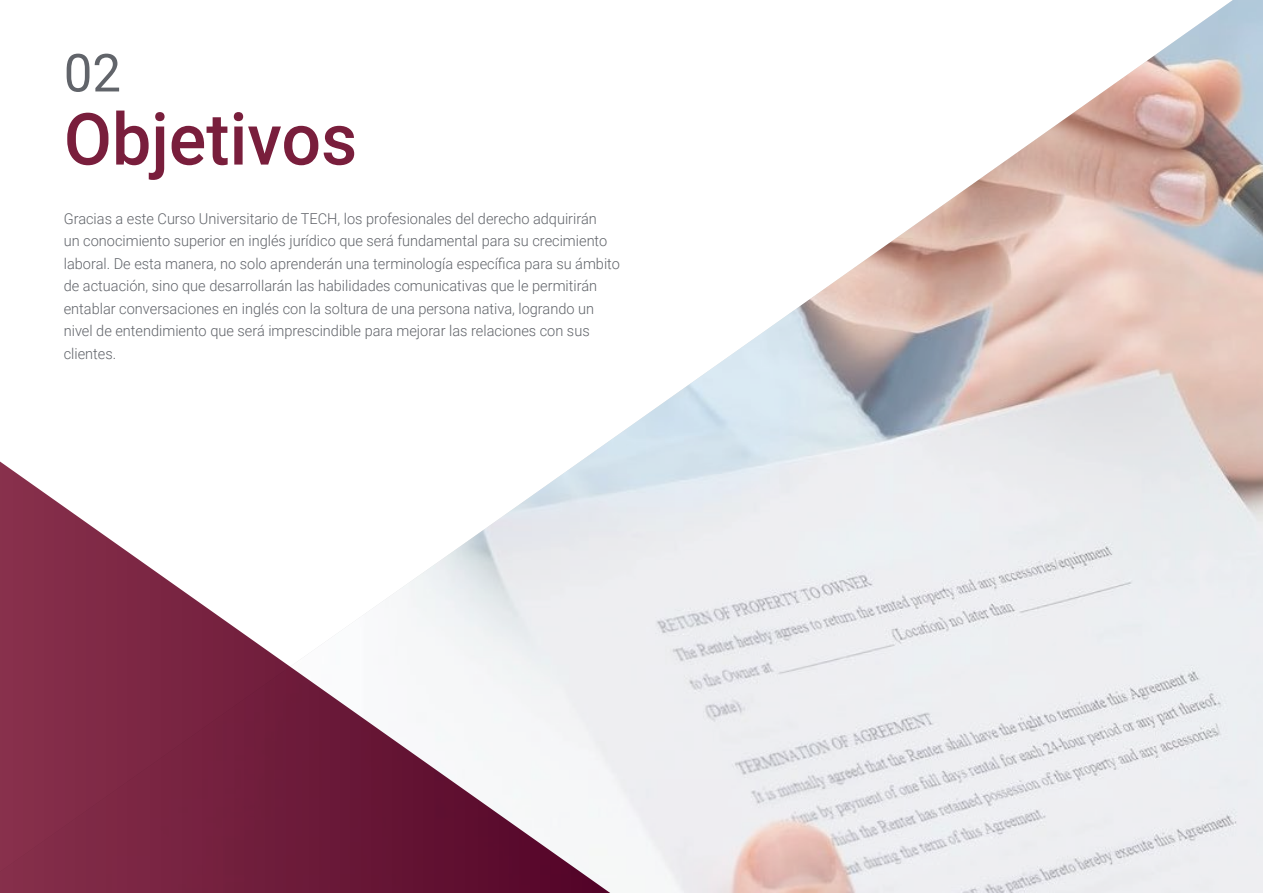
<style>
.page{position:relative;width:1263px;height:893px;background:#fff}
.page>*{position:absolute;margin:0;border:0;box-sizing:border-box;transform-origin:0 0}
.t1{font:500 72px "Roboto";color:#791e3c}
.t2{font:52.5px "Roboto";color:#61646a}
.t3{font:300 15px/22.5px "Roboto";color:#61646a}
</style>
<div class="page">
<img style="left:602px;top:0;width:661px;height:893px">
<svg style="left:0;top:446px;width:640px;height:447px"></svg>
<h2 class="t2" style="left:64px;top:36px;width:59px">02</h2>
<h1 class="t1" style="left:64px;top:89px;width:295px">Objetivos</h1>
<p class="t3" style="left:64px;top:207px;width:558px">Gracias a este Curso Universitario de TECH, los profesionales del derecho adquirirán<br>un conocimiento superior en inglés jurídico que será fundamental para su crecimiento laboral. De esta manera, no solo aprenderán una terminología específica para su ámbito de actuación, sino que desarrollarán las habilidades comunicativas que le permitirán entablar conversaciones en inglés con la soltura de una persona nativa, logrando un nivel de entendimiento que será imprescindible para mejorar las relaciones con sus clientes.</p>
</div>
